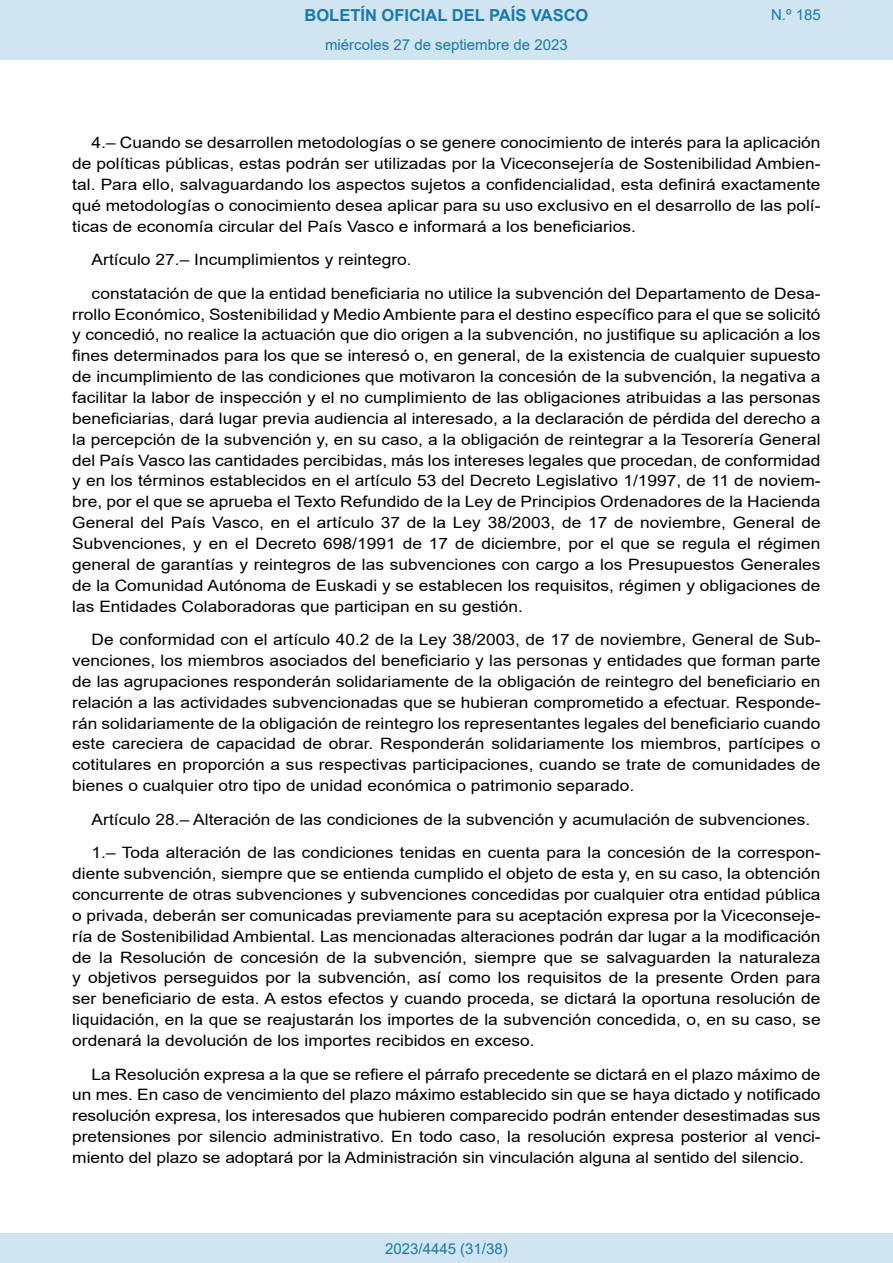
<style>
.page{position:relative;width:893px;height:1263px;background:#fff}
.page>*{position:absolute;margin:0;border:0;box-sizing:border-box;transform-origin:0 0}
.t1{font:700 16.5px "Arial";color:#1879ad}
.BOPVDetalle{font:15.6px/20.9px "Arial";color:#000;text-align:justify;scale:1.11 1}
.Paginacion_Centro{font:15px "Arial";color:#1879ad}
</style>
<div class="page">
<div style="left:0;top:0;width:893px;height:60px;background:#d0e5f0"></div>
<div style="left:0;top:1233px;width:893px;height:30px;background:#d0e5f0"></div>
<p class="t1" style="left:305px;top:3px;width:285px">BOLETÍN OFICIAL DEL PAÍS VASCO</p>
<p class="Paginacion_Centro" style="left:325px;top:35px;width:244px">miércoles 27 de septiembre de 2023</p>
<p class="Paginacion_Centro" style="left:771px;top:5px;width:51px">N.º 185</p>
<p class="BOPVDetalle" style="left:72px;top:132px;width:676px;text-indent:19px">4.– Cuando se desarrollen metodologías o se genere conocimiento de interés para la aplicación de políticas públicas, estas podrán ser utilizadas por la Viceconsejería de Sostenibilidad Ambien&shy;tal. Para ello, salvaguardando los aspectos sujetos a confidencialidad, esta definirá exactamente qué metodologías o conocimiento desea aplicar para su uso exclusivo en el desarrollo de las polí&shy;ticas de economía circular del País Vasco e informará a los beneficiarios.</p>
<p class="BOPVDetalle" style="left:92px;top:249px;width:290px">Artículo 27.– Incumplimientos y reintegro.</p>
<p class="BOPVDetalle" style="left:72px;top:283px;width:676px;text-indent:19px">constatación de que la entidad beneficiaria no utilice la subvención del Departamento de Desa&shy;rrollo Económico, Sostenibilidad y Medio Ambiente para el destino específico para el que se solicitó y concedió, no realice la actuación que dio origen a la subvención, no justifique su aplicación a los fines determinados para los que se interesó o, en general, de la existencia de cualquier supuesto de incumplimiento de las condiciones que motivaron la concesión de la subvención, la negativa a facilitar la labor de inspección y el no cumplimiento de las obligaciones atribuidas a las personas beneficiarias, dará lugar previa audiencia al interesado, a la declaración de pérdida del derecho a la percepción de la subvención y, en su caso, a la obligación de reintegrar a la Tesorería General del País Vasco las cantidades percibidas, más los intereses legales que procedan, de conformidad y en los términos establecidos en el artículo 53 del Decreto Legislativo 1/1997, de 11 de noviem&shy;bre, por el que se aprueba el Texto Refundido de la Ley de Principios Ordenadores de la Hacienda General del País Vasco, en el artículo 37 de la Ley 38/2003, de 17 de noviembre, General de Subvenciones, y en el Decreto 698/1991 de 17 de diciembre, por el que se regula el régimen general de garantías y reintegros de las subvenciones con cargo a los Presupuestos Generales de la Comunidad Autónoma de Euskadi y se establecen los requisitos, régimen y obligaciones de las Entidades Colaboradoras que participan en su gestión.</p>
<p class="BOPVDetalle" style="left:72px;top:629px;width:676px;text-indent:19px">De conformidad con el artículo 40.2 de la Ley 38/2003, de 17 de noviembre, General de Sub&shy;venciones, los miembros asociados del beneficiario y las personas y entidades que forman parte de las agrupaciones responderán solidariamente de la obligación de reintegro del beneficiario en relación a las actividades subvencionadas que se hubieran comprometido a efectuar. Responde&shy;rán solidariamente de la obligación de reintegro los representantes legales del beneficiario cuando este careciera de capacidad de obrar. Responderán solidariamente los miembros, partícipes o cotitulares en proporción a sus respectivas participaciones, cuando se trate de comunidades de bienes o cualquier otro tipo de unidad económica o patrimonio separado.</p>
<p class="BOPVDetalle" style="left:92px;top:809px;width:649px">Artículo 28.– Alteración de las condiciones de la subvención y acumulación de subvenciones.</p>
<p class="BOPVDetalle" style="left:72px;top:842px;width:676px;text-indent:19px">1.– Toda alteración de las condiciones tenidas en cuenta para la concesión de la correspon&shy;diente subvención, siempre que se entienda cumplido el objeto de esta y, en su caso, la obtención concurrente de otras subvenciones y subvenciones concedidas por cualquier otra entidad pública o privada, deberán ser comunicadas previamente para su aceptación expresa por la Viceconseje&shy;ría de Sostenibilidad Ambiental. Las mencionadas alteraciones podrán dar lugar a la modificación de la Resolución de concesión de la subvención, siempre que se salvaguarden la naturaleza y objetivos perseguidos por la subvención, así como los requisitos de la presente Orden para ser beneficiario de esta. A estos efectos y cuando proceda, se dictará la oportuna resolución de liquidación, en la que se reajustarán los importes de la subvención concedida, o, en su caso, se ordenará la devolución de los importes recibidos en exceso.</p>
<p class="BOPVDetalle" style="left:72px;top:1063px;width:676px;text-indent:19px">La Resolución expresa a la que se refiere el párrafo precedente se dictará en el plazo máximo de un mes. En caso de vencimiento del plazo máximo establecido sin que se haya dictado y notificado resolución expresa, los interesados que hubieren comparecido podrán entender desestimadas sus pretensiones por silencio administrativo. En todo caso, la resolución expresa posterior al venci&shy;miento del plazo se adoptará por la Administración sin vinculación alguna al sentido del silencio.</p>
<p class="Paginacion_Centro" style="left:385px;top:1238px;width:124px">2023/4445 (31/38)</p>
</div>
